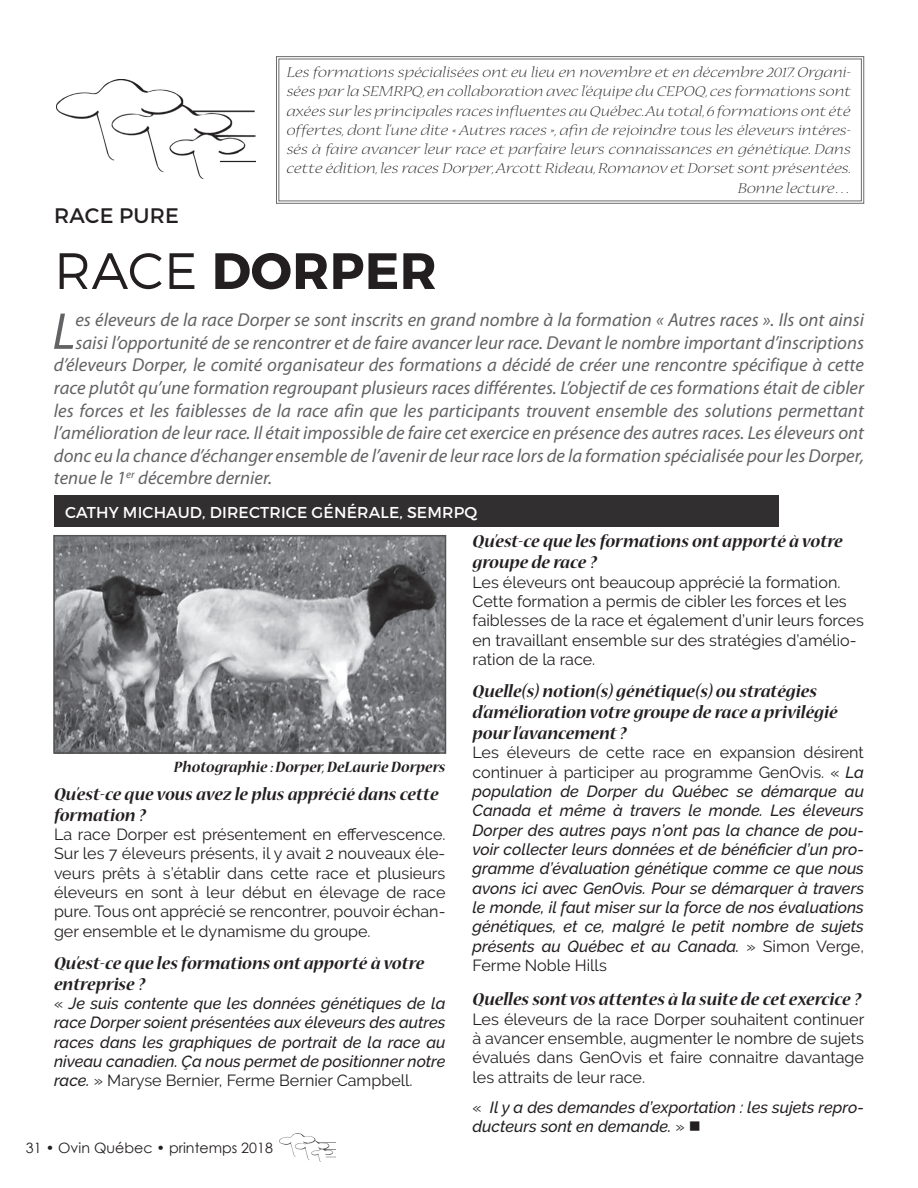
<style>
.page{position:relative;width:918px;height:1188px;background:#fff}
.page>*{position:absolute;margin:0;border:0;box-sizing:border-box;transform-origin:0 0}
.t1{font:italic 52.2px "Myriad Pro";color:#636366}
.t2{font:700 51px "Montserrat";letter-spacing:.01em;color:#231f20}
.t3{font:21px "Montserrat";letter-spacing:.01em;color:#231f20}
.t4{font:italic 700 19.5px/21px "Nueva Std";color:#231f20}
.t5{font:italic 18.75px "Myriad Pro";color:#636366}
.t6{font:italic 700 16.8px "Nueva Std";color:#231f20}
.t7{font:italic 500 16.2px/19.4px "Raleway";color:#231f20;text-align:justify}
.t8{font:16.2px/19.4px "Raleway";color:#231f20;text-align:justify}
.t9{font:italic 300 expanded 16.05px/19.2px "Nueva Std";color:#231f20;text-align:right}
.t10{font:15.75px "Montserrat";letter-spacing:.01em;color:#fff}
.t11{font:14.25px "Century Gothic";color:#231f20}
.s1{font-weight:300}
.s2{font-weight:400;font-style:normal}
</style>
<div class="page">
<img style="left:279px;top:1134px;width:57px;height:28px">
<img style="left:56px;top:79px;width:199px;height:100px">
<svg style="left:276px;top:56px;width:588px;height:148px"></svg>
<img style="left:56px;top:538px;width:387px;height:213px">
<div style="left:53px;top:535px;width:393px;height:219px;border:2px solid #535355"></div>
<div style="left:54px;top:495px;width:724px;height:31px;background:#312f30"></div>
<p class="t3" style="left:54px;top:202px;width:126px">RACE PURE</p>
<p class="t9" style="left:287px;top:63px;width:566px">Les formations spécialisées ont eu lieu en novembre et en décembre 2017. Organi&shy;sées par la SEMRPQ, en collaboration avec l’équipe du CEPOQ, ces formations sont axées sur les principales races influentes au Québec. Au total, 6 formations ont été offertes, dont l’une dite « Autres races », afin de rejoindre tous les éleveurs intéres&shy;sés à faire avancer leur race et parfaire leurs connaissances en génétique. Dans cette édition, les races Dorper, Arcott Rideau, Romanov et Dorset sont présentées.<br>Bonne lecture…</p>
<h2 class="t2" style="left:54px;top:239px;width:384px"><span class="s1">RACE</span> DORPER</h2>
<h1 class="t1" style="left:52px;top:299px;width:25px">L</h1>
<p class="t5" style="left:75px;top:308px;width:790px">es éleveurs de la race Dorper se sont inscrits en grand nombre à la formation « Autres races ». Ils ont ainsi</p>
<p class="t5" style="left:75px;top:331px;width:790px">saisi l’opportunité de se rencontrer et de faire avancer leur race. Devant le nombre important d’inscriptions</p>
<p class="t5" style="left:54px;top:354px;width:811px">d’éleveurs Dorper, le comité organisateur des formations a décidé de créer une rencontre spécifique à cette</p>
<p class="t5" style="left:54px;top:376px;width:812px">race plutôt qu’une formation regroupant plusieurs races différentes. L’objectif de ces formations était de cibler</p>
<p class="t5" style="left:54px;top:399px;width:811px">les forces et les faiblesses de la race afin que les participants trouvent ensemble des solutions permettant</p>
<p class="t5" style="left:54px;top:421px;width:812px">l’amélioration de leur race. Il était impossible de faire cet exercice en présence des autres races. Les éleveurs ont</p>
<p class="t5" style="left:54px;top:444px;width:812px">donc eu la chance d’échanger ensemble de l’avenir de leur race lors de la formation spécialisée pour les Dorper,</p>
<p class="t5" style="left:54px;top:467px;width:220px">tenue le 1<sup>er</sup> décembre dernier.</p>
<p class="t10" style="left:65px;top:503px;width:174px">CATHY MICHAU D, DIREC</p>
<p class="t10" style="left:260px;top:503px;width:219px">TRICE GÉNÉRALE, SEMRPQ</p>
<p class="t6" style="left:174px;top:759px;width:273px">Photographie : Dorper, DeLaurie Dorpers</p>
<p class="t4" style="left:54px;top:784px;width:386px">Qu’est-ce que vous avez le plus apprécié dans cette formation ?</p>
<p class="t8" style="left:54px;top:825px;width:393px">La race Dorper est présentement en effervescence.<br>Sur les 7 éleveurs présents, il y avait 2 nouveaux éle&shy;veurs prêts à s’établir dans cette race et plusieurs éleveurs en sont à leur début en élevage de race pure. Tous ont apprécié se rencontrer, pouvoir échan&shy;ger ensemble et le dynamisme du groupe.</p>
<p class="t4" style="left:54px;top:953px;width:372px">Qu’est-ce que les formations ont apporté à votre entreprise ?</p>
<p class="t7" style="left:54px;top:994px;width:393px"><span class="s2">«</span> Je suis contente que les données génétiques de la race Dorper soient présentées aux éleveurs des autres races dans les graphiques de portrait de la race au niveau canadien. Ça nous permet de positionner notre race. <span class="s2">» Maryse Bernier, Ferme Bernier Campbell.</span></p>
<p class="t11" style="left:26px;top:1138px;width:248px">31 • Ovin Québec • printemps 2018</p>
<p class="t4" style="left:472px;top:532px;width:372px">Qu’est-ce que les formations ont apporté à votre groupe de race ?</p>
<p class="t8" style="left:472px;top:572px;width:393px;text-align:left">Les éleveurs ont beaucoup apprécié la formation.<br>Cette formation a permis de cibler les forces et les faiblesses de la race et également d’unir leurs forces en travaillant ensemble sur des stratégies d’amélio&shy;ration de la race.</p>
<p class="t4" style="left:472px;top:681px;width:367px">Quelle(s) notion(s) génétique(s) ou stratégies d’amélioration votre groupe de race a privilégié pour l’avancement ?</p>
<p class="t7" style="left:472px;top:743px;width:393px"><span class="s2">Les éleveurs de cette race en expansion désirent continuer à participer au programme GenOvis. «</span> La population de Dorper du Québec se démarque au Canada et même à travers le monde. Les éleveurs Dorper des autres pays n’ont pas la chance de pou&shy;voir collecter leurs données et de bénéficier d’un pro&shy;gramme d’évaluation génétique comme ce que nous avons ici avec GenOvis. Pour se démarquer à travers le monde, il faut miser sur la force de nos évaluations génétiques, et ce, malgré le petit nombre de sujets présents au Québec et au Canada. <span class="s2">» Simon Verge, Ferme Noble Hills</span></p>
<p class="t4" style="left:473px;top:990px;width:390px">Quelles sont vos attentes à la suite de cet exercice ?</p>
<p class="t8" style="left:473px;top:1009px;width:393px">Les éleveurs de la race Dorper souhaitent continuer à avancer ensemble, augmenter le nombre de sujets évalués dans GenOvis et faire connaitre davantage les attraits de leur race.</p>
<p class="t7" style="left:473px;top:1097px;width:393px"><span class="s2">«</span> Il y a des demandes d’exportation : les sujets repro&shy;ducteurs sont en demande. <span class="s2">»</span></p>
</div>
